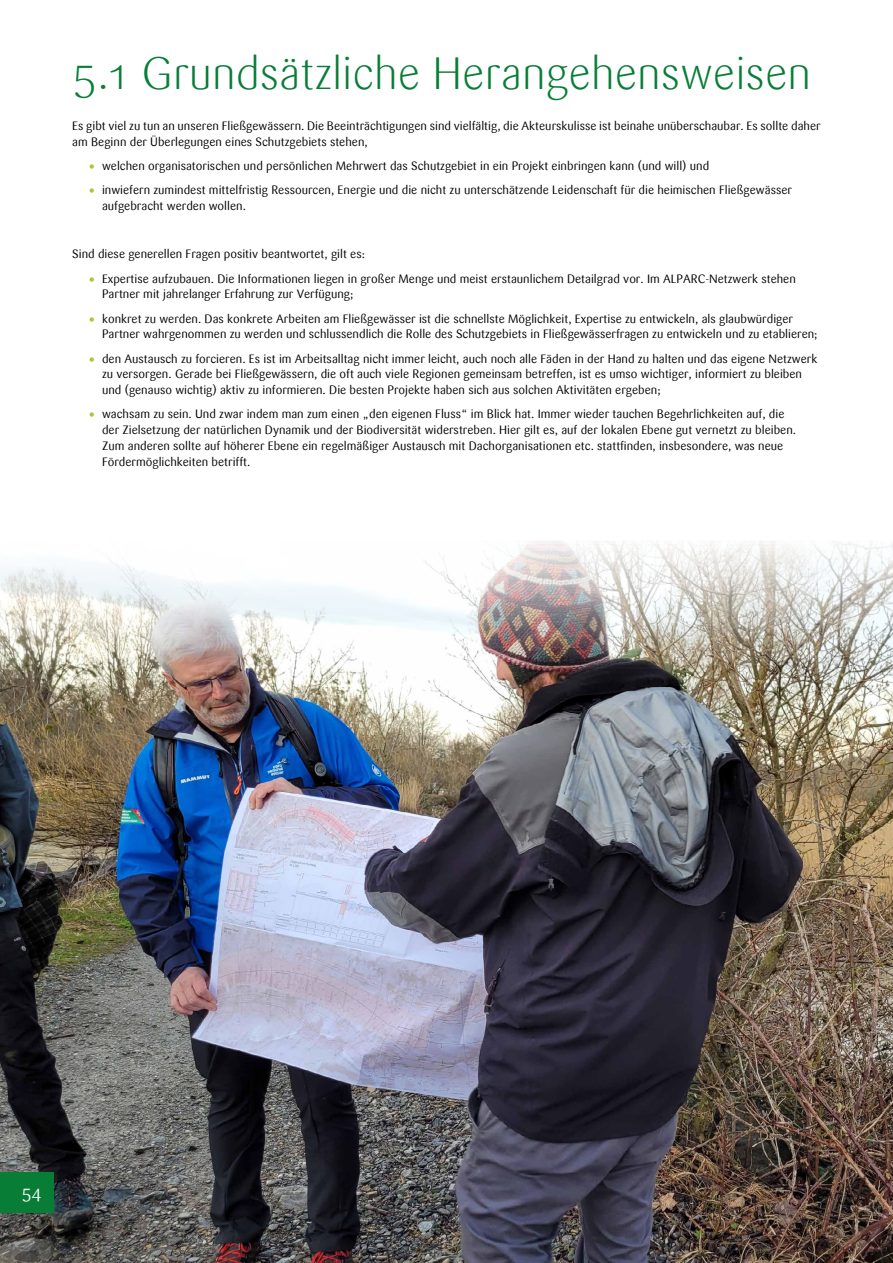
<style>
.page{position:relative;width:893px;height:1263px;background:#fff}
.page>*{position:absolute;margin:0;border:0;box-sizing:border-box;transform-origin:0 0}
.t1{font:300 45px "Sari";color:#087d36}
.t2{font:18px "Sari";color:#fff}
.t3{font:12px/15.8px "Sari";color:#000}
.s1{color:#a5c739}
</style>
<div class="page">
<img style="left:0;top:541px;width:893px;height:722px">
<div style="left:0;top:1173px;width:54px;height:40px;background:#087d36"></div>
<h1 class="t1" style="left:72px;top:47px;width:740px">5.1 Grundsätzliche Herangehensweisen</h1>
<p class="t3" style="left:72px;top:118px;width:750px">Es gibt viel zu tun an unseren Fließgewässern. Die Beeinträchtigungen sind vielfältig, die Akteurskulisse ist beinahe unüberschaubar. Es sollte daher am Beginn der Überlegungen eines Schutzgebiets stehen,</p>
<p class="t3" style="left:89px;top:158px;width:621px"><span class="s1">•</span> welchen organisatorischen und persönlichen Mehrwert das Schutzgebiet in ein Projekt einbringen kann (und will) und</p>
<p class="t3" style="left:102px;top:182px;width:691px;text-indent:-13px"><span class="s1">•</span> inwiefern zumindest mittelfristig Ressourcen, Energie und die nicht zu unterschätzende Leidenschaft für die heimischen Fließgewässer aufgebracht werden wollen.</p>
<p class="t3" style="left:72px;top:246px;width:294px">Sind diese generellen Fragen positiv beantwortet, gilt es:</p>
<p class="t3" style="left:102px;top:271px;width:695px;text-indent:-13px"><span class="s1">•</span> Expertise aufzubauen. Die Informationen liegen in großer Menge und meist erstaunlichem Detailgrad vor. Im ALPARC-Netzwerk stehen<br>Partner mit jahrelanger Erfahrung zur Verfügung;</p>
<p class="t3" style="left:102px;top:311px;width:717px;text-indent:-13px"><span class="s1">•</span> konkret zu werden. Das konkrete Arbeiten am Fließgewässer ist die schnellste Möglichkeit, Expertise zu entwickeln, als glaubwürdiger<br>Partner wahrgenommen zu werden und schlussendlich die Rolle des Schutzgebiets in Fließgewässerfragen zu entwickeln und zu etablieren;</p>
<p class="t3" style="left:102px;top:351px;width:717px;text-indent:-13px"><span class="s1">•</span> den Austausch zu forcieren. Es ist im Arbeitsalltag nicht immer leicht, auch noch alle Fäden in der Hand zu halten und das eigene Netzwerk zu versorgen. Gerade bei Fließgewässern, die oft auch viele Regionen gemeinsam betreffen, ist es umso wichtiger, informiert zu bleiben und (genauso wichtig) aktiv zu informieren. Die besten Projekte haben sich aus solchen Aktivitäten ergeben;</p>
<p class="t3" style="left:102px;top:406px;width:696px;text-indent:-13px"><span class="s1">•</span> wachsam zu sein. Und zwar indem man zum einen „den eigenen Fluss“ im Blick hat. Immer wieder tauchen Begehrlichkeiten auf, die der Zielsetzung der natürlichen Dynamik und der Biodiversität widerstreben. Hier gilt es, auf der lokalen Ebene gut vernetzt zu bleiben.<br>Zum anderen sollte auf höherer Ebene ein regelmäßiger Austausch mit Dachorganisationen etc. stattfinden, insbesondere, was neue Fördermöglichkeiten betrifft.</p>
<h2 class="t2" style="left:22px;top:1181px;width:21px">54</h2>
</div>
